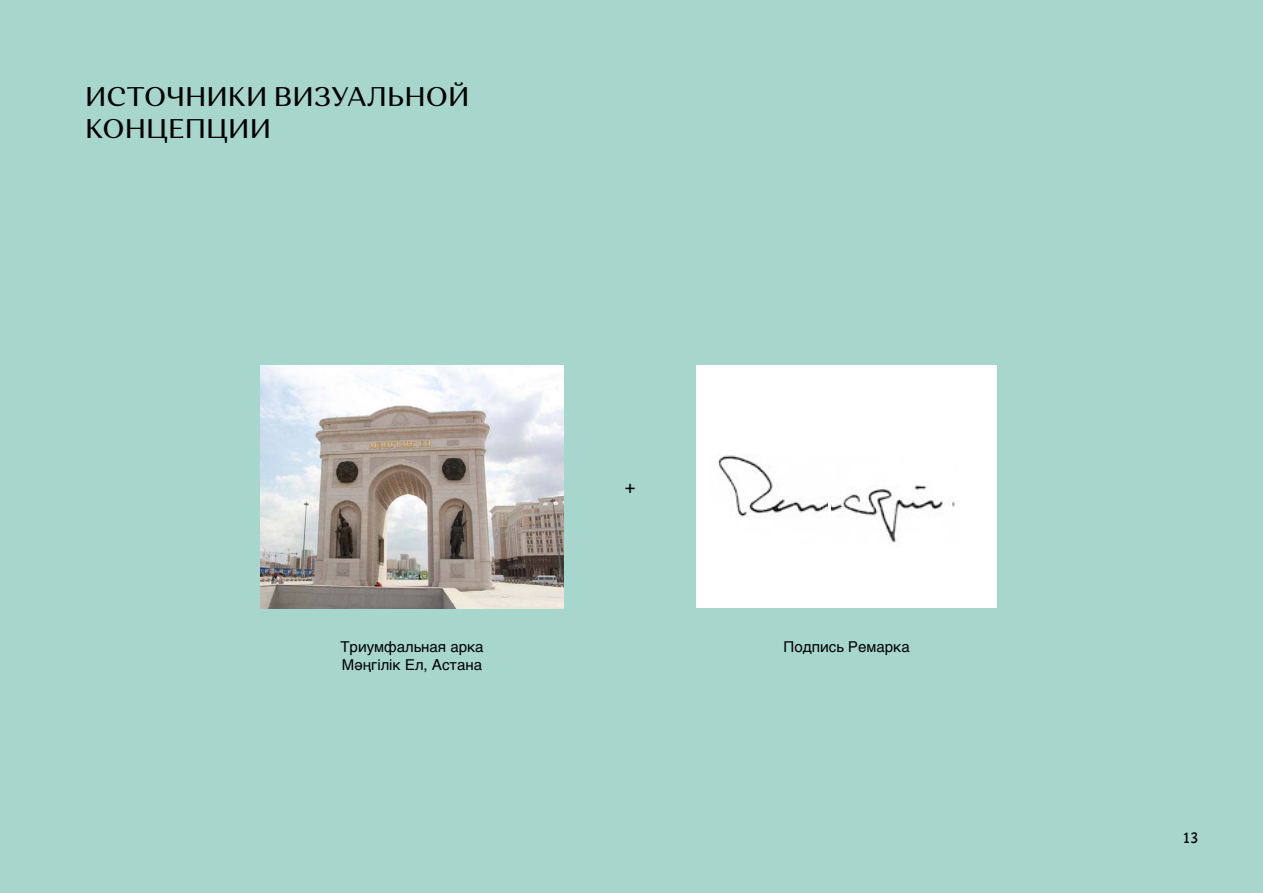
<style>
.page{position:relative;width:1263px;height:893px;background:#a6d6cc}
.page>*{position:absolute;margin:0;border:0;box-sizing:border-box;transform-origin:0 0}
.t1{font:500 27px/32.4px "Orchidea Pro";color:#000}
.t2{font:18px "Helvetica";color:#000}
.t3{font:15px/18px "Helvetica";color:#000}
.t4{font:15px "Conqueror Sans";color:#000}
</style>
<div class="page">
<img style="left:260px;top:366px;width:304px;height:242px">
<div style="left:696px;top:366px;width:301px;height:242px;background:#fff"></div>
<img style="left:718px;top:455px;width:237px;height:88px">
<svg style="left:818px;top:501px;width:22px;height:24px"></svg>
<h1 class="t1" style="left:85px;top:80px;width:386px">ИСТОЧНИКИ ВИЗУАЛЬНОЙ<br>КОНЦЕПЦИИ</h1>
<p class="t2" style="left:625px;top:473px;width:12px">+</p>
<p class="t3" style="left:340px;top:638px;width:145px">Триумфальная арка<br>Мәңгілік Ел, Астана</p>
<p class="t3" style="left:784px;top:638px;width:128px">Подпись Ремарка</p>
<p class="t4" style="left:1183px;top:829px;width:16px">13</p>
</div>
